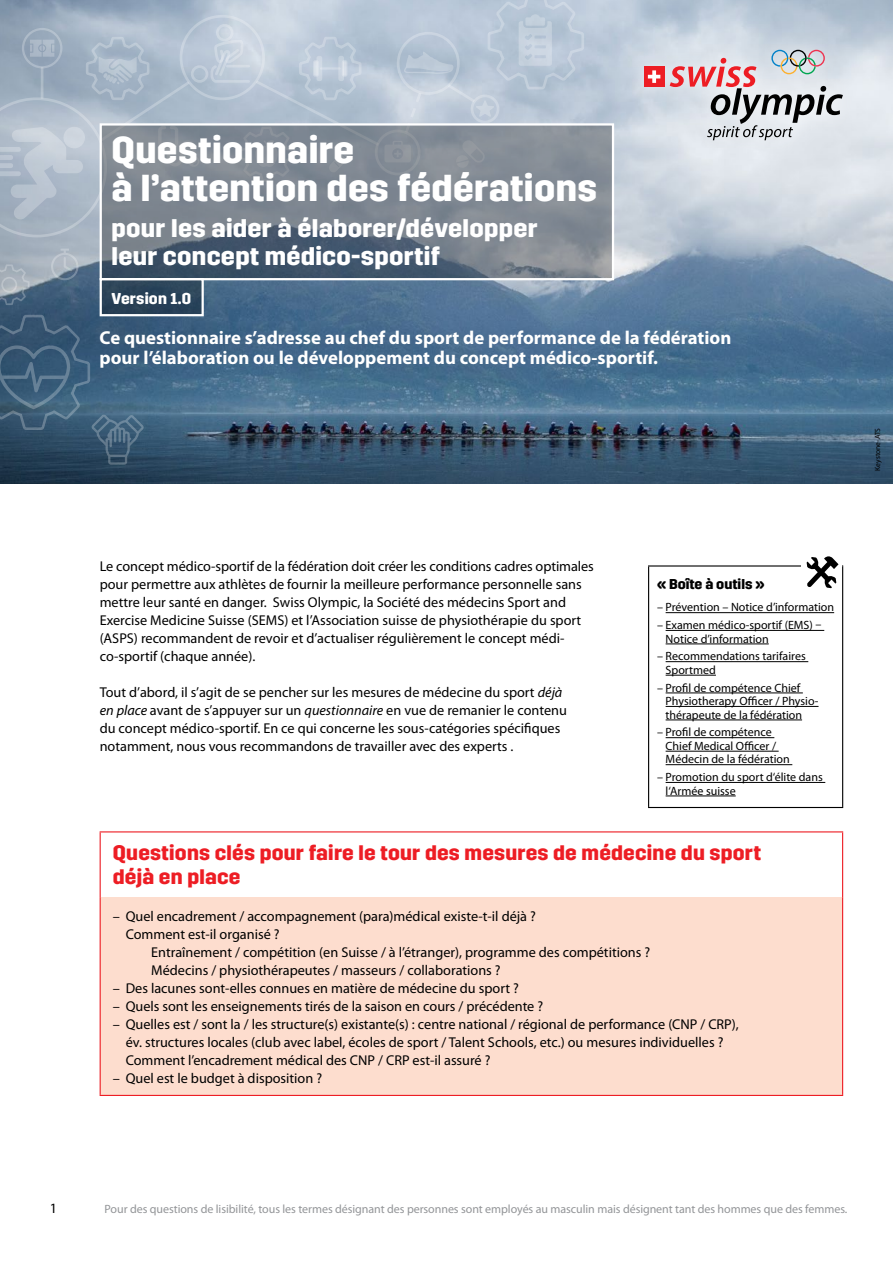
<style>
.page{position:relative;width:893px;height:1263px;background:#fff}
.page>*{position:absolute;margin:0;border:0;box-sizing:border-box;transform-origin:0 0}
.t1{font:700 37.5px/37.5px "Trim";letter-spacing:.01em;color:#fff}
.t2{font:700 25.5px/27.8px "Trim";letter-spacing:.01em;color:#fff}
.t3{font:700 21px/24px "Trim";letter-spacing:.01em;color:#ed1d24}
.t4{font:700 18.75px/20.2px "Myriad Pro";color:#fff}
.t5{font:700 15.75px "Trim";letter-spacing:.01em;color:#fff}
.t6{font:14.25px/18px "Myriad Pro";color:#000}
.t7{font:700 14.25px "Trim";color:#000}
.t8{font:12px/13.5px "Myriad Pro";color:#000}
.t9{font:12px "Myriad Pro";letter-spacing:-.005em;color:#939598}
.t10{font:7.5px "Myriad Pro";letter-spacing:-.005em;color:#000}
.s1{font-style:italic}
</style>
<div class="page">
<img style="left:0;top:0;width:893px;height:483px">
<svg style="left:0;top:0;width:586px;height:237px;background:#b3c1d0"></svg>
<svg style="left:625px;top:31px;width:234px;height:125px;background:#d3dbe4"></svg>
<div style="left:644px;top:67px;width:20px;height:20px;background:#ed1d24"></div>
<svg style="left:648px;top:70px;width:12px;height:13px"></svg>
<svg style="left:670px;top:50px;width:173px;height:90px;background:#c6bfc4"></svg>
<div style="left:100px;top:897px;width:743px;height:198px;background:#fdddce"></div>
<hr style="left:842px;top:832px;width:1px;height:65px;background:#ed1d24">
<hr style="left:842px;top:897px;width:1px;height:198px;background:#ed1d24">
<hr style="left:100px;top:831px;width:743px;height:1px;background:#ed1d24">
<hr style="left:100px;top:832px;width:1px;height:65px;background:#ed1d24">
<hr style="left:100px;top:897px;width:1px;height:198px;background:#ed1d24">
<hr style="left:100px;top:1095px;width:743px;height:1px;background:#ed1d24">
<svg style="left:98px;top:122px;width:517px;height:159px;background:#7d8691"></svg>
<svg style="left:0;top:249px;width:205px;height:216px;background:#45627c"></svg>
<hr style="left:648px;top:565px;width:195px;height:1px;background:#000">
<hr style="left:648px;top:566px;width:1px;height:241px;background:#000">
<hr style="left:842px;top:566px;width:1px;height:241px;background:#000">
<hr style="left:648px;top:807px;width:195px;height:1px;background:#000">
<hr style="left:666px;top:612px;width:168px;height:1px;background:#000">
<hr style="left:666px;top:630px;width:158px;height:1px;background:#000">
<hr style="left:666px;top:644px;width:103px;height:1px;background:#000">
<hr style="left:666px;top:661px;width:142px;height:1px;background:#000">
<hr style="left:666px;top:675px;width:50px;height:1px;background:#000">
<hr style="left:666px;top:693px;width:137px;height:1px;background:#000">
<hr style="left:666px;top:706px;width:152px;height:1px;background:#000">
<hr style="left:666px;top:720px;width:136px;height:1px;background:#000">
<hr style="left:666px;top:737px;width:108px;height:1px;background:#000">
<hr style="left:666px;top:751px;width:113px;height:1px;background:#000">
<hr style="left:666px;top:764px;width:126px;height:1px;background:#000">
<hr style="left:666px;top:782px;width:159px;height:1px;background:#000">
<hr style="left:666px;top:796px;width:70px;height:1px;background:#000">
<div style="left:801px;top:561px;width:41px;height:11px;background:#fff"></div>
<svg style="left:807px;top:556px;width:31px;height:32px"></svg>
<h1 class="t1" style="left:112px;top:132px;width:487px">Questionnaire<br>à l’attention des fédérations</h1>
<h2 class="t2" style="left:112px;top:215px;width:428px">pour les aider à élaborer/développer leur concept médico-sportif</h2>
<p class="t5" style="left:112px;top:289px;width:81px">Version 1.0</p>
<h3 class="t4" style="left:100px;top:328px;width:633px">Ce questionnaire s’adresse au chef du sport de performance de la fédération pour l’élaboration ou le développement du concept médico-sportif.</h3>
<p class="t6" style="left:100px;top:558px;width:496px">Le concept médico-sportif de la fédération doit créer les conditions cadres optimales pour permettre aux athlètes de fournir la meilleure performance personnelle sans mettre leur santé en danger. Swiss Olympic, la Société des médecins Sport and Exercise Medicine Suisse (SEMS) et l’Association suisse de physiothérapie du sport (ASPS) recommandent de revoir et d’actualiser régulièrement le concept médi&shy;co-sportif (chaque année).</p>
<p class="t6" style="left:100px;top:684px;width:469px">Tout d’abord, il s’agit de se pencher sur les mesures de médecine du sport <span class="s1">déjà en place</span> avant de s’appuyer sur un <span class="s1">questionnaire</span> en vue de remanier le contenu du concept médico-sportif. En ce qui concerne les sous-catégories spécifiques notamment, nous vous recommandons de travailler avec des experts .</p>
<p class="t7" style="left:657px;top:576px;width:109px">« Boîte à outils »</p>
<p class="t8" style="left:657px;top:601px;width:179px">– Prévention – Notice d’information</p>
<p class="t8" style="left:666px;top:619px;width:157px;text-indent:-9px">– Examen médico-sportif (EMS) –<br>Notice d’information</p>
<p class="t8" style="left:666px;top:650px;width:142px;text-indent:-9px">– Recommendations tarifaires<br>Sportmed</p>
<p class="t8" style="left:666px;top:681px;width:154px;text-indent:-9px">– Profil de compétence Chief<br>Physiotherapy Officer / Physio&shy;thérapeute de la fédération</p>
<p class="t8" style="left:666px;top:726px;width:126px;text-indent:-9px">– Profil de compétence<br>Chief Medical Officer /<br>Médecin de la fédération</p>
<p class="t8" style="left:666px;top:771px;width:159px;text-indent:-9px">– Promotion du sport d‘élite dans l‘Armée suisse</p>
<h3 class="t3" style="left:113px;top:841px;width:650px">Questions clés pour faire le tour des mesures de médecine du sport déjà en place</h3>
<p class="t6" style="left:126px;top:907px;width:412px;text-indent:-13px">– Quel encadrement / accompagnement (para)médical existe-t-il déjà ?<br>Comment est-il organisé ?</p>
<p class="t6" style="left:151px;top:943px;width:501px">Entraînement / compétition (en Suisse / à l’étranger), programme des compétitions ?<br>Médecins / physiothérapeutes / masseurs / collaborations ?</p>
<p class="t6" style="left:113px;top:979px;width:407px">– Des lacunes sont-elles connues en matière de médecine du sport ?</p>
<p class="t6" style="left:113px;top:997px;width:432px">– Quels sont les enseignements tirés de la saison en cours / précédente ?</p>
<p class="t6" style="left:126px;top:1015px;width:615px;text-indent:-13px">– Quelles est / sont la / les structure(s) existante(s) : centre national / régional de performance (CNP / CRP), év. structures locales (club avec label, écoles de sport / Talent Schools, etc.) ou mesures individuelles ?<br>Comment l’encadrement médical des CNP / CRP est-il assuré ?</p>
<p class="t6" style="left:113px;top:1069px;width:211px">– Quel est le budget à disposition ?</p>
<p class="t10" style="left:874px;top:471px;width:44px;rotate:-90deg">Keystone-ATS</p>
<p class="t6" style="left:50px;top:1200px;width:9px">1</p>
<p class="t9" style="left:105px;top:1203px;width:744px">Pour des questions de lisibilité, tous les termes désignant des personnes sont employés au masculin mais désignent tant des hommes que des femmes.</p>
</div>
